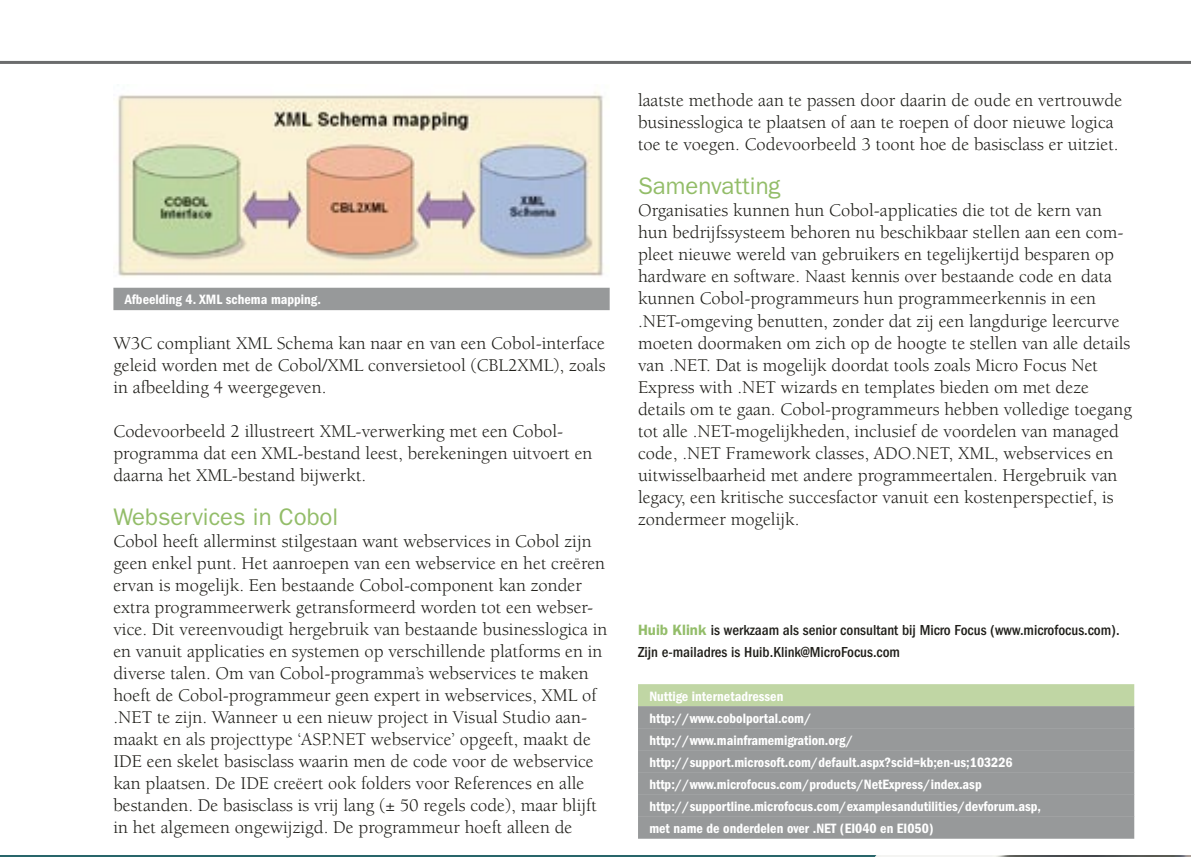
<style>
.page{position:relative;width:1191px;height:857px;background:#fff}
.page>*{position:absolute;margin:0;border:0;box-sizing:border-box;transform-origin:0 0}
._5_tk{font:24px "Franklin Gothic";color:#93bd69}
._4_plat{font:18.4px/22px "Berkeley";color:#1f1e19}
._4_plat-2{font:500 condensed 15px/22px "Franklin Gothic";color:#1f1e19}
._6_bs_grijs{font:600 condensed 14px "Franklin Gothic";color:#fff}
._6_bs_kleur{font:600 condensed 14px "Franklin Gothic";color:#fff}
.s1{font-weight:600;font-stretch:normal;color:#93bd69}
</style>
<div class="page">
<div style="left:638px;top:683px;width:496px;height:23px;background:#c0d6a4"></div>
<div style="left:638px;top:705px;width:496px;height:23px;background:#97999a"></div>
<div style="left:638px;top:727px;width:496px;height:23px;background:#97999a"></div>
<div style="left:638px;top:749px;width:496px;height:23px;background:#97999a"></div>
<div style="left:638px;top:771px;width:496px;height:23px;background:#97999a"></div>
<div style="left:638px;top:793px;width:496px;height:23px;background:#97999a"></div>
<div style="left:638px;top:815px;width:496px;height:23px;background:#97999a"></div>
<img style="left:117px;top:92px;width:486px;height:185px">
<div style="left:113px;top:287px;width:496px;height:23px;background:#97999a"></div>
<hr style="left:0;top:61px;width:1191px;height:3px;background:#6b6c6d">
<hr style="left:0;top:854px;width:1191px;height:2px;background:#28656a">
<img style="left:832px;top:854px;width:357px;height:2px">
<p class="_6_bs_grijs" style="left:125px;top:292px;width:198px">Afbeelding 4. XML schema mapping.</p>
<p class="_4_plat" style="left:113px;top:332px;width:493px;text-align:justify">W3C compliant XML Schema kan naar en van een Cobol-interface geleid worden met de Cobol/XML conversietool (CBL2XML), zoals in afbeelding 4 weergegeven.</p>
<p class="_4_plat" style="left:113px;top:420px;width:480px">Codevoorbeeld 2 illustreert XML-verwerking met een Cobol&shy;programma dat een XML-bestand leest, berekeningen uitvoert en daarna het XML-bestand bijwerkt.</p>
<p class="_5_tk" style="left:113px;top:502px;width:226px">Webservices in Cobol</p>
<p class="_4_plat" style="left:113px;top:530px;width:495px">Cobol heeft allerminst stilgestaan want webservices in Cobol zijn geen enkel punt. Het aanroepen van een webservice en het creëren ervan is mogelijk. Een bestaande Cobol-component kan zonder extra programmeerwerk getransformeerd worden tot een webser&shy;vice. Dit vereenvoudigt hergebruik van bestaande businesslogica in en vanuit applicaties en systemen op verschillende platforms en in diverse talen. Om van Cobol-programma’s webservices te maken hoeft de Cobol-programmeur geen expert in webservices, XML of .NET te zijn. Wanneer u een nieuw project in Visual Studio aan&shy;maakt en als projecttype ‘ASP.NET webservice’ opgeeft, maakt de IDE een skelet basisclass waarin men de code voor de webservice kan plaatsen. De IDE creëert ook folders voor References en alle bestanden. De basisclass is vrij lang (± 50 regels code), maar blijft in het algemeen ongewijzigd. De programmeur hoeft alleen de</p>
<p class="_4_plat" style="left:638px;top:90px;width:486px">laatste methode aan te passen door daarin de oude en vertrouwde businesslogica te plaatsen of aan te roepen of door nieuwe logica toe te voegen. Codevoorbeeld 3 toont hoe de basisclass er uitziet.</p>
<p class="_5_tk" style="left:638px;top:172px;width:144px">Samenvatting</p>
<p class="_4_plat" style="left:638px;top:200px;width:495px">Organisaties kunnen hun Cobol-applicaties die tot de kern van hun bedrijfssysteem behoren nu beschikbaar stellen aan een com&shy;pleet nieuwe wereld van gebruikers en tegelijkertijd besparen op hardware en software. Naast kennis over bestaande code en data kunnen Cobol-programmeurs hun programmeerkennis in een .NET-omgeving benutten, zonder dat zij een langdurige leercurve moeten doormaken om zich op de hoogte te stellen van alle details van .NET. Dat is mogelijk doordat tools zoals Micro Focus Net Express with .NET wizards en templates bieden om met deze details om te gaan. Cobol-programmeurs hebben volledige toegang tot alle .NET-mogelijkheden, inclusief de voordelen van managed code, .NET Framework classes, ADO.NET, XML, webservices en uitwisselbaarheid met andere programmeertalen. Hergebruik van legacy, een kritische succesfactor vanuit een kostenperspectief, is zondermeer mogelijk.</p>
<p class="_4_plat-2" style="left:638px;top:618px;width:483px"><span class="s1">Huib Klink</span> is werkzaam als senior consultant bij Micro Focus (www.microfocus.com).<br>Zijn e-mailadres is Huib.Klink@MicroFocus.com</p>
<p class="_6_bs_kleur" style="left:649px;top:688px;width:135px">Nuttige internetadressen</p>
<p class="_6_bs_grijs" style="left:649px;top:710px;width:163px">http://www.cobolportal.com/</p>
<p class="_6_bs_grijs" style="left:649px;top:732px;width:205px">http://www.mainframemigration.org/</p>
<p class="_6_bs_grijs" style="left:649px;top:754px;width:365px">http://support.microsoft.com/default.aspx?scid=kb;en-us;103226</p>
<p class="_6_bs_grijs" style="left:649px;top:776px;width:334px">http://www.microfocus.com/products/NetExpress/index.asp</p>
<p class="_6_bs_grijs" style="left:649px;top:798px;width:393px">http://supportline.microfocus.com/examplesandutilities/devforum.asp,</p>
<p class="_6_bs_grijs" style="left:649px;top:820px;width:286px">met name de onderdelen over .NET (EI040 en EI050)</p>
</div>
